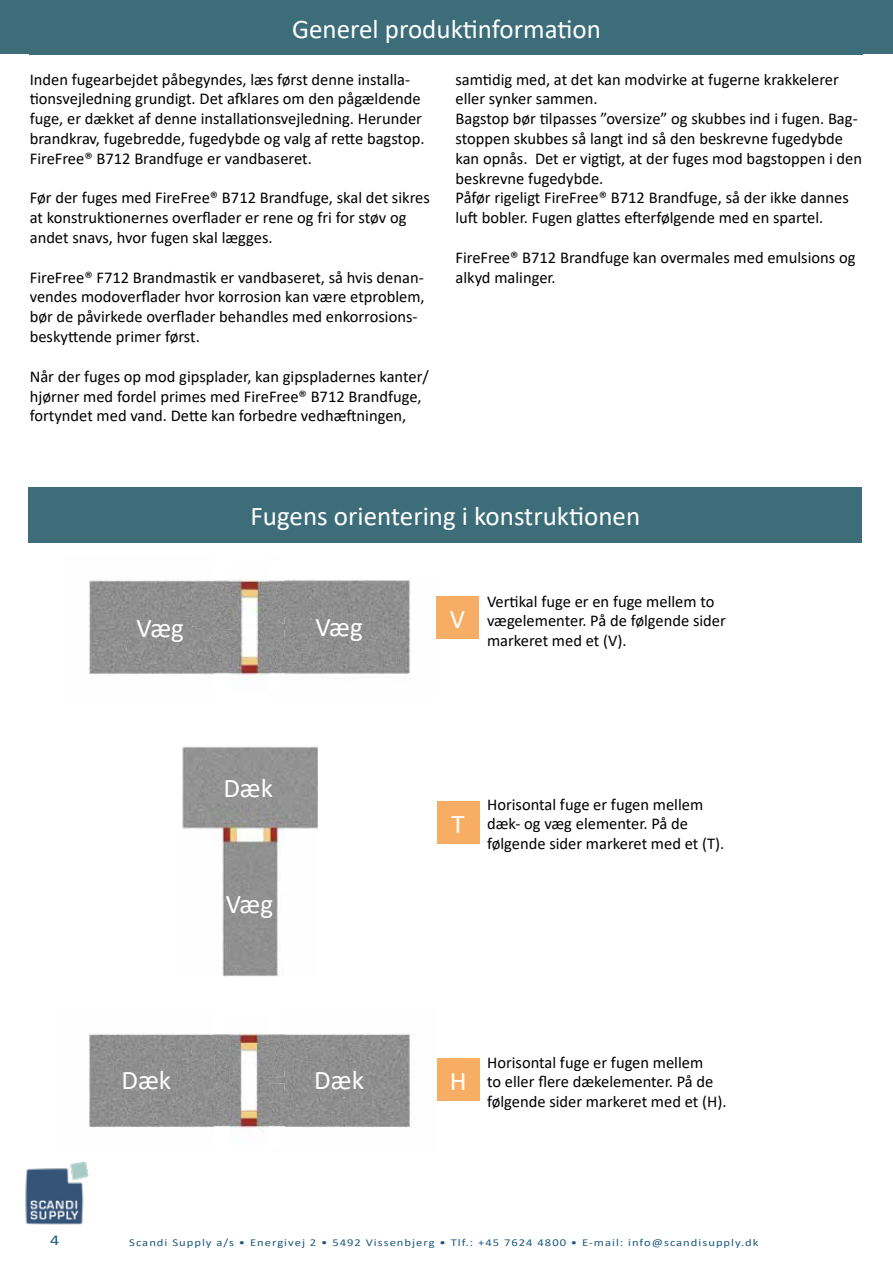
<style>
.page{position:relative;width:893px;height:1263px;background:#fff}
.page>*{position:absolute;margin:0;border:0;box-sizing:border-box;transform-origin:0 0}
.t1{font:27px "Calibri";color:#fff}
.t2{font:16.5px/19.8px "Calibri";color:#000}
.t3{font:15px "Calibri";color:#1e5a7d;scale:1.2 1}
.t4{font:10.5px "Calibri";letter-spacing:.08em;color:#1e5a7d;scale:1.2 1}
</style>
<div class="page">
<img style="left:182px;top:746px;width:136px;height:231px">
<div style="left:0;top:0;width:893px;height:54px;background:#3d6d79"></div>
<img style="left:25px;top:1161px;width:64px;height:64px">
<img style="left:88px;top:580px;width:129px;height:95px">
<svg style="left:217px;top:624px;width:13px;height:6px"></svg>
<img style="left:214px;top:630px;width:67px;height:7px">
<img style="left:214px;top:637px;width:16px;height:38px">
<img style="left:281px;top:578px;width:130px;height:101px">
<svg style="left:269px;top:624px;width:13px;height:6px"></svg>
<img style="left:269px;top:637px;width:16px;height:42px">
<img style="left:230px;top:624px;width:39px;height:56px">
<img style="left:214px;top:616px;width:16px;height:8px">
<img style="left:269px;top:616px;width:16px;height:8px">
<img style="left:230px;top:616px;width:39px;height:8px">
<img style="left:214px;top:578px;width:71px;height:38px">
<img style="left:88px;top:1033px;width:129px;height:95px">
<svg style="left:217px;top:1077px;width:13px;height:6px"></svg>
<img style="left:214px;top:1083px;width:16px;height:8px">
<img style="left:214px;top:1091px;width:16px;height:37px">
<img style="left:269px;top:1034px;width:146px;height:94px">
<img style="left:269px;top:1083px;width:15px;height:8px">
<img style="left:269px;top:1091px;width:15px;height:37px">
<img style="left:230px;top:1069px;width:39px;height:63px">
<img style="left:214px;top:1069px;width:16px;height:8px">
<img style="left:269px;top:1069px;width:15px;height:8px">
<img style="left:214px;top:1032px;width:70px;height:37px">
<div style="left:29px;top:488px;width:833px;height:55px;background:#3d6d79"></div>
<div style="left:436px;top:596px;width:43px;height:43px;background:#f7ae64"></div>
<div style="left:437px;top:801px;width:42px;height:43px;background:#f7ae64"></div>
<div style="left:437px;top:1058px;width:42px;height:43px;background:#f7ae64"></div>
<h1 class="t1" style="left:292px;top:10px;width:310px">Generel produktinformation</h1>
<p class="t2" style="left:30px;top:69px;width:396px">Inden fugearbejdet påbegyndes, læs først denne installa&shy;tionsvejledning grundigt. Det afklares om den pågældende fuge, er dækket af denne installationsvejledning. Herunder brandkrav, fugebredde, fugedybde og valg af rette bagstop.<br>FireFree® B712 Brandfuge er vandbaseret.</p>
<p class="t2" style="left:30px;top:188px;width:402px">Før der fuges med FireFree® B712 Brandfuge, skal det sikres at konstruktionernes overflader er rene og fri for støv og andet snavs, hvor fugen skal lægges.</p>
<p class="t2" style="left:30px;top:267px;width:396px">FireFree® F712 Brandmastik er vandbaseret, så hvis denan&shy;vendes modoverflader hvor korrosion kan være etproblem, bør de påvirkede overflader behandles med enkorrosions&shy;beskyttende primer først.</p>
<p class="t2" style="left:30px;top:366px;width:401px">Når der fuges op mod gipsplader, kan gipspladernes kanter/ hjørner med fordel primes med FireFree® B712 Brandfuge, fortyndet med vand. Dette kan forbedre vedhæftningen,</p>
<p class="t2" style="left:455px;top:69px;width:408px">samtidig med, at det kan modvirke at fugerne krakkelerer eller synker sammen.<br>Bagstop bør tilpasses ”oversize” og skubbes ind i fugen. Bag&shy;stoppen skubbes så langt ind så den beskrevne fugedybde kan opnås. Det er vigtigt, at der fuges mod bagstoppen i den beskrevne fugedybde.<br>Påfør rigeligt FireFree® B712 Brandfuge, så der ikke dannes luft bobler. Fugen glattes efterfølgende med en spartel.</p>
<p class="t2" style="left:455px;top:247px;width:401px">FireFree® B712 Brandfuge kan overmales med emulsions og alkyd malinger.</p>
<h1 class="t1" style="left:251px;top:498px;width:391px">Fugens orientering i konstruktionen</h1>
<h1 class="t1" style="left:137px;top:609px;width:49px">Væg</h1>
<h1 class="t1" style="left:315px;top:608px;width:49px">Væg</h1>
<h1 class="t1" style="left:223px;top:769px;width:51px">Dæk</h1>
<h1 class="t1" style="left:226px;top:885px;width:49px">Væg</h1>
<h1 class="t1" style="left:121px;top:1062px;width:51px">Dæk</h1>
<h1 class="t1" style="left:314px;top:1062px;width:51px">Dæk</h1>
<h1 class="t1" style="left:450px;top:600px;width:17px">V</h1>
<p class="t2" style="left:487px;top:591px;width:240px">Vertikal fuge er en fuge mellem to vægelementer. På de følgende sider markeret med et (V).</p>
<h1 class="t1" style="left:452px;top:805px;width:15px">T</h1>
<p class="t2" style="left:487px;top:794px;width:239px">Horisontal fuge er fugen mellem dæk- og væg elementer. På de følgende sider markeret med et (T).</p>
<h1 class="t1" style="left:450px;top:1062px;width:18px">H</h1>
<p class="t2" style="left:487px;top:1052px;width:241px">Horisontal fuge er fugen mellem<br>to eller flere dækelementer. På de følgende sider markeret med et (H).</p>
<p class="t3" style="left:50px;top:1230px;width:9px">4</p>
<p class="t4" style="left:129px;top:1235px;width:526px">Scandi Supply a/s • Energivej 2 • 5492 Vissenbjerg • Tlf.: +45 7624 4800 • E-mail: info@scandisupply.dk</p>
</div>
